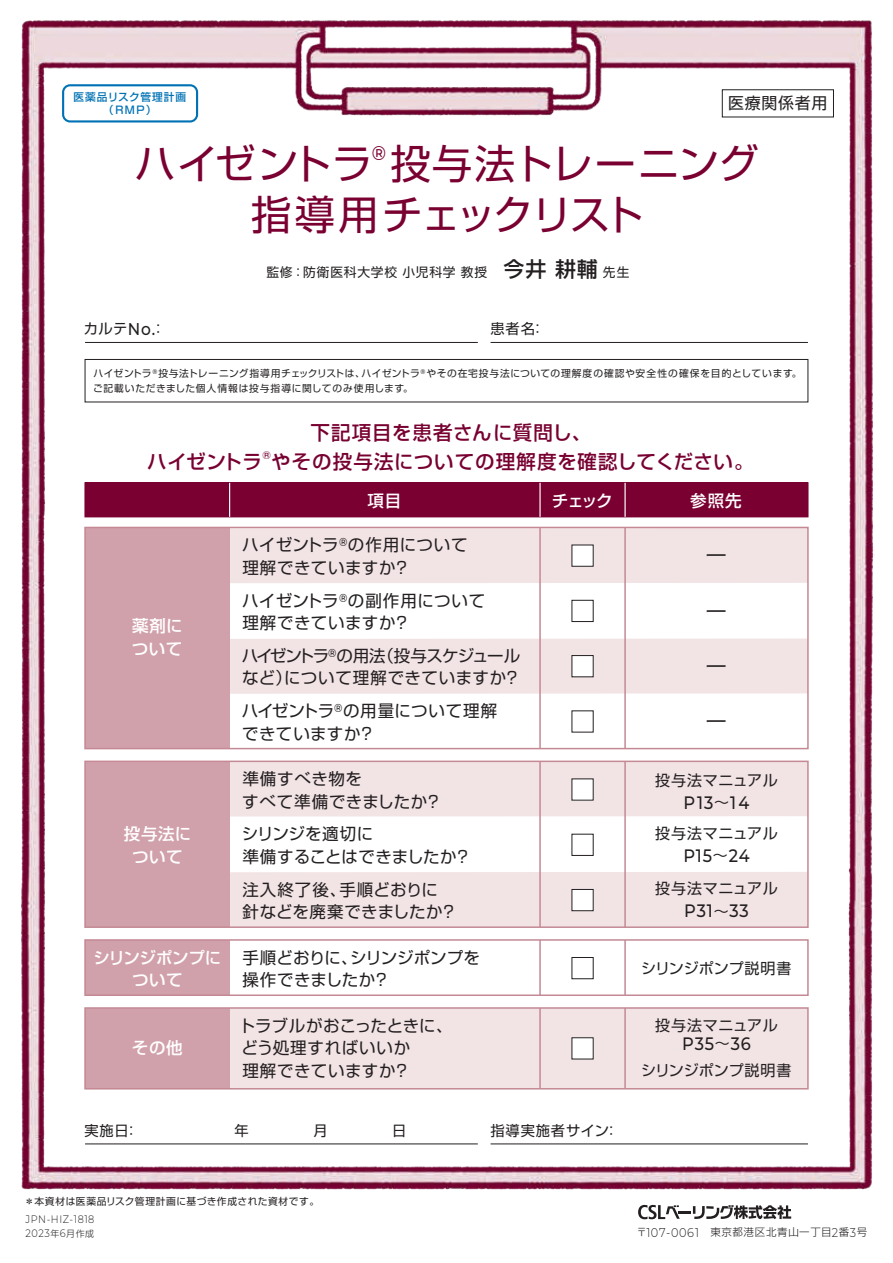
<style>
.page{position:relative;width:893px;height:1263px;background:#fff}
.page>*{position:absolute;margin:0;border:0;box-sizing:border-box;transform-origin:0 0}
.t1{font:40.5px "Shin Go Pro";letter-spacing:.015em;color:#7a0032}
.t2{font:40.5px "Shin Go Pro";letter-spacing:-.04em;color:#7a0032}
.t3{font:22.5px "Koz Go Pro";color:#231f20}
.t4{font:500 19.8px "Montserrat";color:#7a0032;scale:.9 1}
.t5{font:500 19.5px "Shin Go Pro";letter-spacing:.04em;color:#780031}
.t6{font:500 18px "Montserrat";letter-spacing:.055em;color:#231f20;scale:.9 1}
.t7{font:16.5px/22.5px "Shin Go Pro";letter-spacing:.025em;color:#231f20}
.t8{font:16.5px/22.5px "Shin Go Pro";color:#231f20}
.t9{font:500 16.5px/22.5px "Shin Go Pro";letter-spacing:.03em;color:#fff}
.t10{font:16.5px/22.5px "Shin Go Pro";letter-spacing:.005em;color:#231f20}
.t11{font:500 16.5px/22.5px "Shin Go Pro";letter-spacing:-.015em;color:#fff;text-align:center}
.t12{font:15.9px "Shin Go Pro";letter-spacing:.045em;color:#231f20}
.t13{font:15px "Shin Go Pro";letter-spacing:.04em;color:#231f20}
.t14{font:15px "Shin Go Pro";color:#231f20}
.t15{font:14.25px "Shin Go Pro";letter-spacing:.06em;color:#231f20}
.t16{font:12.75px "Shin Go Pro";letter-spacing:.06em;color:#231f20}
.t17{font:300 10.8px/13.5px "Montserrat";letter-spacing:.055em;color:#231f20;scale:.9 1}
.t18{font:500 10.65px/12.9px "Shin Go Pro";letter-spacing:.065em;color:#0072b4;text-align:center}
.t19{font:300 10.5px "Shin Go Pro";letter-spacing:.06em;color:#231f20}
.t20{font:9.75px/15px "Shin Go Pro";letter-spacing:.065em;color:#231f20}
.t21{font:500 9.6px "Shin Go Pro";color:#780031}
.s1{font-weight:500;font-size:21px}
.s2{font-family:"Montserrat";font-weight:500;font-size:17.1px}
.s3{font-family:"Shin Go Pro";font-weight:400;font-size:15px}
.s4{font-family:"Shin Go Pro";font-size:9px}
.s5{font-family:"Montserrat";font-size:12.6px}
</style>
<div class="page">
<img style="left:21px;top:20px;width:853px;height:1169px">
<div style="left:85px;top:1008px;width:723px;height:81px;background:#f2e3e5"></div>
<div style="left:85px;top:528px;width:723px;height:55px;background:#f2e3e5"></div>
<div style="left:85px;top:638px;width:723px;height:56px;background:#f2e3e5"></div>
<div style="left:85px;top:872px;width:723px;height:55px;background:#f2e3e5"></div>
<div style="left:85px;top:761px;width:723px;height:56px;background:#f2e3e5"></div>
<div style="left:85px;top:527px;width:145px;height:221px;background:#d1a1ab"></div>
<div style="left:85px;top:761px;width:145px;height:166px;background:#d1a1ab"></div>
<div style="left:85px;top:940px;width:145px;height:55px;background:#d1a1ab"></div>
<div style="left:85px;top:1008px;width:145px;height:81px;background:#d1a1ab"></div>
<div style="left:85px;top:483px;width:723px;height:34px;background:#7a0032"></div>
<div style="left:84px;top:482px;width:724px;height:35px;border:1px solid #7a0032"></div>
<hr style="left:229px;top:483px;width:1px;height:34px;background:#fff">
<hr style="left:539px;top:483px;width:2px;height:34px;background:#fff">
<hr style="left:624px;top:483px;width:2px;height:34px;background:#fff">
<hr style="left:539px;top:527px;width:2px;height:221px;background:#c48995">
<hr style="left:624px;top:527px;width:2px;height:221px;background:#c48995">
<hr style="left:539px;top:761px;width:2px;height:166px;background:#c48995">
<hr style="left:624px;top:761px;width:2px;height:166px;background:#c48995">
<hr style="left:539px;top:940px;width:2px;height:55px;background:#c48995">
<hr style="left:624px;top:940px;width:2px;height:55px;background:#c48995">
<hr style="left:539px;top:1008px;width:2px;height:81px;background:#c48995">
<hr style="left:624px;top:1008px;width:2px;height:81px;background:#c48995">
<div style="left:84px;top:527px;width:725px;height:222px;border:2px solid #c48995"></div>
<div style="left:84px;top:761px;width:725px;height:167px;border:2px solid #c48995"></div>
<div style="left:84px;top:939px;width:725px;height:57px;border:2px solid #c48995"></div>
<div style="left:84px;top:1007px;width:725px;height:82px;border:2px solid #c48995"></div>
<hr style="left:85px;top:342px;width:393px;height:1px;background:#231f20">
<hr style="left:491px;top:342px;width:317px;height:1px;background:#231f20">
<hr style="left:491px;top:1144px;width:317px;height:1px;background:#231f20">
<hr style="left:85px;top:1144px;width:393px;height:1px;background:#231f20">
<svg style="left:62px;top:84px;width:136px;height:39px"></svg>
<div style="left:722px;top:89px;width:112px;height:28px;border:1px solid #231f20"></div>
<div style="left:85px;top:359px;width:723px;height:43px;border:1px solid #231f20"></div>
<div style="left:572px;top:545px;width:21px;height:21px;background:#fff"></div>
<div style="left:572px;top:600px;width:21px;height:21px;background:#fff"></div>
<div style="left:571px;top:600px;width:23px;height:22px;border:1px solid #231f20"></div>
<div style="left:572px;top:655px;width:21px;height:22px;background:#fff"></div>
<div style="left:572px;top:779px;width:21px;height:21px;background:#fff"></div>
<div style="left:572px;top:834px;width:21px;height:21px;background:#fff"></div>
<div style="left:572px;top:889px;width:21px;height:22px;background:#fff"></div>
<div style="left:571px;top:889px;width:23px;height:22px;border:1px solid #231f20"></div>
<div style="left:572px;top:957px;width:21px;height:22px;background:#fff"></div>
<div style="left:571px;top:957px;width:23px;height:22px;border:1px solid #231f20"></div>
<div style="left:572px;top:1038px;width:21px;height:21px;background:#fff"></div>
<div style="left:572px;top:711px;width:21px;height:21px;background:#fff"></div>
<svg style="left:638px;top:1205px;width:153px;height:14px"></svg>
<p class="t18" style="left:74px;top:90px;width:114px">医薬品リスク管理計画（ＲＭＰ）</p>
<h1 class="t1" style="left:135px;top:130px;width:626px">ハイゼントラ投与法トレーニング</h1>
<p class="t12" style="left:728px;top:90px;width:101px">医療関係者用</p>
<p class="t4" style="left:372px;top:140px;width:17px">®</p>
<h1 class="t2" style="left:251px;top:181px;width:395px">指導用チェックリスト</h1>
<p class="t16" style="left:266px;top:262px;width:365px">監修：防衛医科大学校小児科学教授 <span class="s1">今井 耕輔</span>先生</p>
<p class="t15" style="left:84px;top:317px;width:83px">カルテ<span class="s2">No.</span>：</p>
<p class="t15" style="left:490px;top:317px;width:56px">患者名：</p>
<p class="t20" style="left:93px;top:364px;width:710px">ハイゼントラ<sup>®</sup>投与法トレーニング指導用チェックリストは、ハイゼントラ<sup>®</sup>やその在宅投与法についての理解度の確認や安全性の確保を目的としています。ご記載いただきました個人情報は投与指導に関してのみ使用します。</p>
<p class="t5" style="left:310px;top:417px;width:283px">下記項目を患者さんに質問し、</p>
<p class="t5" style="left:147px;top:445px;width:116px">ハイゼントラ</p>
<p class="t21" style="left:262px;top:448px;width:10px">®</p>
<p class="t5" style="left:271px;top:445px;width:484px">やその投与法についての理解度を確認してください。</p>
<p class="t9" style="left:367px;top:487px;width:35px">項目</p>
<p class="t9" style="left:552px;top:487px;width:62px">チェック</p>
<p class="t9" style="left:690px;top:487px;width:53px">参照先</p>
<p class="t9" style="left:132px;top:613px;width:52px">薬剤について</p>
<p class="t9" style="left:124px;top:821px;width:69px;text-align:center">投与法について</p>
<p class="t11" style="left:93px;top:944px;width:130px">シリンジポンプについて</p>
<p class="t9" style="left:132px;top:1035px;width:52px">その他</p>
<p class="t7" style="left:242px;top:532px;width:227px">ハイゼントラ<sup>®</sup>の作用について理解できていますか？</p>
<p class="t7" style="left:242px;top:587px;width:244px">ハイゼントラ<sup>®</sup>の副作用について理解できていますか？</p>
<p class="t8" style="left:242px;top:642px;width:280px">ハイゼントラ<sup>®</sup>の用法（投与スケジュールなど）について理解できていますか？</p>
<p class="t7" style="left:242px;top:698px;width:257px">ハイゼントラ<sup>®</sup>の用量について理解できていますか？</p>
<p class="t7" style="left:242px;top:766px;width:201px">準備すべき物を<br>すべて準備できましたか？</p>
<p class="t10" style="left:242px;top:821px;width:231px">シリンジを適切に<br>準備することはできましたか？</p>
<p class="t7" style="left:242px;top:876px;width:216px">注入終了後、手順どおりに針などを廃棄できましたか？</p>
<p class="t8" style="left:242px;top:944px;width:239px">手順どおりに、シリンジポンプを操作できましたか？</p>
<p class="t7" style="left:239px;top:1012px;width:215px">トラブルがおこったときに、どう処理すればいいか<br>理解できていますか？</p>
<p class="t15" style="left:84px;top:1119px;width:55px">実施日：</p>
<p class="t15" style="left:234px;top:1119px;width:16px">年</p>
<p class="t15" style="left:313px;top:1119px;width:16px">月</p>
<p class="t15" style="left:392px;top:1119px;width:16px">日</p>
<p class="t15" style="left:490px;top:1119px;width:129px">指導実施者サイン：</p>
<p class="t20" style="left:25px;top:1192px;width:296px">＊本資材は医薬品リスク管理計画に基づき作成された資材です。</p>
<h2 class="t3" style="left:705px;top:542px;width:24px">ー</h2>
<h2 class="t3" style="left:705px;top:597px;width:24px">ー</h2>
<h2 class="t3" style="left:705px;top:652px;width:24px">ー</h2>
<h2 class="t3" style="left:705px;top:707px;width:24px">ー</h2>
<p class="t13" style="left:655px;top:768px;width:124px">投与法マニュアル</p>
<p class="t6" style="left:684px;top:790px;width:75px">P13<span class="s3">～</span>14</p>
<p class="t13" style="left:655px;top:821px;width:124px">投与法マニュアル</p>
<p class="t6" style="left:683px;top:844px;width:75px">P15<span class="s3">～</span>24</p>
<p class="t13" style="left:655px;top:876px;width:124px">投与法マニュアル</p>
<p class="t6" style="left:684px;top:899px;width:73px">P31<span class="s3">～</span>33</p>
<p class="t14" style="left:641px;top:956px;width:152px">シリンジポンプ説明書</p>
<p class="t13" style="left:655px;top:1013px;width:124px">投与法マニュアル</p>
<p class="t6" style="left:682px;top:1031px;width:78px">P35<span class="s3">～</span>36</p>
<p class="t14" style="left:641px;top:1058px;width:152px">シリンジポンプ説明書</p>
<p class="t17" style="left:26px;top:1212px;width:78px">JPN-HIZ-1818<br>2023<span class="s4">年</span>6<span class="s4">月作成</span></p>
<p class="t19" style="left:636px;top:1223px;width:232px">〒<span class="s5">107-0061</span>　東京都港区北青山一丁目<span class="s5">2</span>番<span class="s5">3</span>号</p>
</div>
